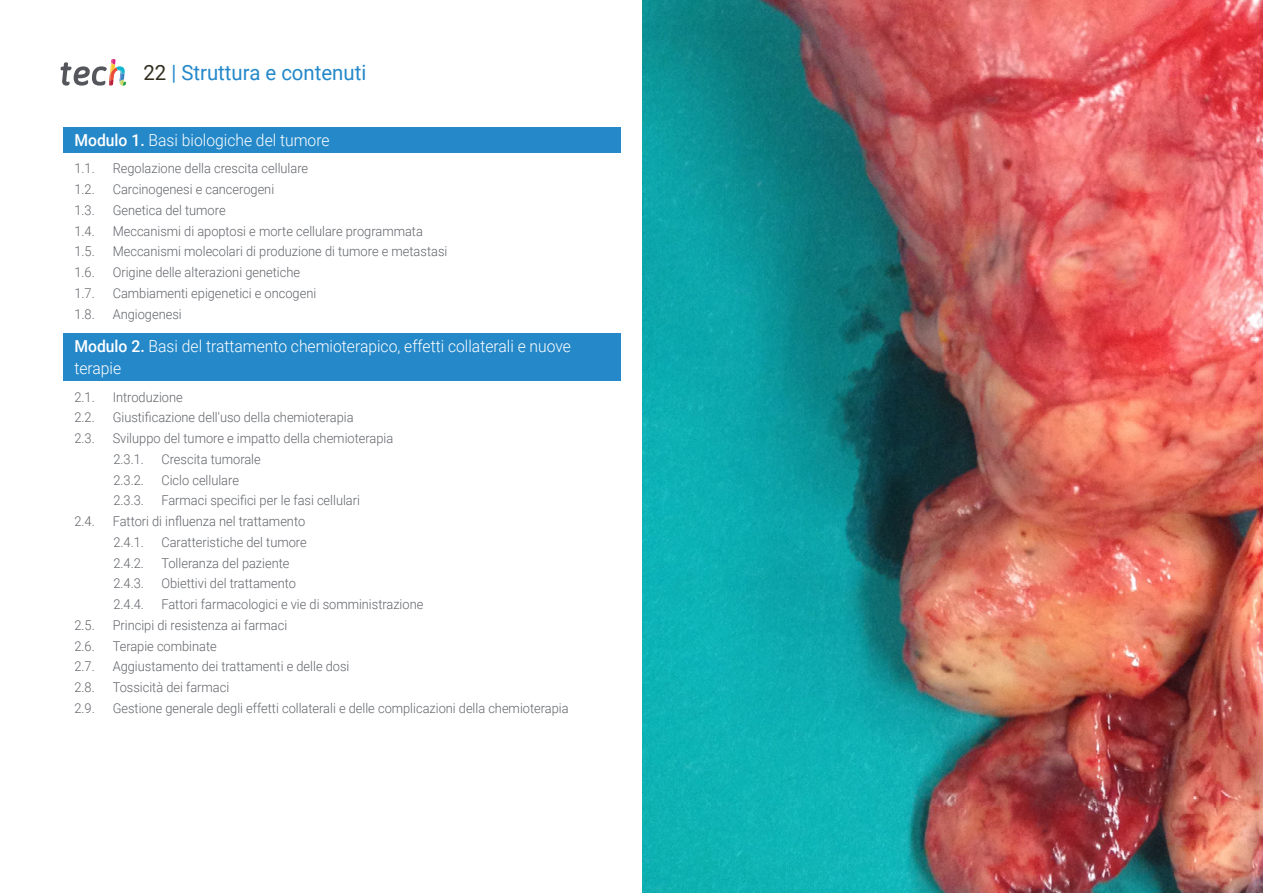
<style>
.page{position:relative;width:1263px;height:893px;background:#fff}
.page>*{position:absolute;margin:0;border:0;box-sizing:border-box;transform-origin:0 0}
.t1{font:21px "Roboto";color:#2488c9}
.t2{font:300 16.5px/22.5px "Roboto";color:#fff;scale:.95 1}
.t3{font:300 13.5px/20.7px "Roboto";color:#61646a;scale:.95 1}
.s1{color:#312e20}
.s2{font-weight:500}
</style>
<div class="page">
<img style="left:642px;top:0;width:621px;height:893px">
<div style="left:63px;top:128px;width:558px;height:25px;background:#2488c9"></div>
<div style="left:63px;top:333px;width:558px;height:48px;background:#2488c9"></div>
<svg style="left:61px;top:59px;width:65px;height:27px"></svg>
<h1 class="t1" style="left:144px;top:57px;width:224px"><span class="s1">22</span> | Struttura e contenuti</h1>
<p class="t2" style="left:74px;top:129px;width:270px"><span class="s2">Modulo 1.</span> Basi biologiche del tumore</p>
<p class="t3" style="left:74px;top:158px;width:23px">1.1.</p>
<p class="t3" style="left:113px;top:158px;width:207px">Regolazione della crescita cellulare</p>
<p class="t3" style="left:74px;top:179px;width:23px">1.2.</p>
<p class="t3" style="left:113px;top:179px;width:172px">Carcinogenesi e cancerogeni</p>
<p class="t3" style="left:74px;top:199px;width:23px">1.3.</p>
<p class="t3" style="left:113px;top:199px;width:120px">Genetica del tumore</p>
<p class="t3" style="left:74px;top:220px;width:23px">1.4.</p>
<p class="t3" style="left:113px;top:220px;width:328px">Meccanismi di apoptosi e morte cellulare programmata</p>
<p class="t3" style="left:74px;top:241px;width:23px">1.5.</p>
<p class="t3" style="left:113px;top:241px;width:354px">Meccanismi molecolari di produzione di tumore e metastasi</p>
<p class="t3" style="left:74px;top:262px;width:23px">1.6.</p>
<p class="t3" style="left:113px;top:262px;width:199px">Origine delle alterazioni genetiche</p>
<p class="t3" style="left:74px;top:282px;width:23px">1.7.</p>
<p class="t3" style="left:113px;top:282px;width:216px">Cambiamenti epigenetici e oncogeni</p>
<p class="t3" style="left:74px;top:303px;width:23px">1.8.</p>
<p class="t3" style="left:113px;top:303px;width:74px">Angiogenesi</p>
<p class="t2" style="left:74px;top:334px;width:524px"><span class="s2">Modulo 2.</span> Basi del trattamento chemioterapico, effetti collaterali e nuove terapie</p>
<p class="t3" style="left:74px;top:386px;width:23px">2.1.</p>
<p class="t3" style="left:113px;top:386px;width:75px">Introduzione</p>
<p class="t3" style="left:74px;top:407px;width:23px">2.2.</p>
<p class="t3" style="left:113px;top:407px;width:255px">Giustificazione dell'uso della chemioterapia</p>
<p class="t3" style="left:74px;top:427px;width:23px">2.3.</p>
<p class="t3" style="left:113px;top:427px;width:297px">Sviluppo del tumore e impatto della chemioterapia<br>2.3.1.</p>
<p class="t3" style="left:161px;top:448px;width:106px">Crescita tumorale</p>
<p class="t3" style="left:113px;top:469px;width:34px">2.3.2.</p>
<p class="t3" style="left:161px;top:469px;width:83px">Ciclo cellulare</p>
<p class="t3" style="left:113px;top:490px;width:34px">2.3.3.</p>
<p class="t3" style="left:161px;top:490px;width:210px">Farmaci specifici per le fasi cellulari</p>
<p class="t3" style="left:74px;top:510px;width:23px">2.4.</p>
<p class="t3" style="left:113px;top:510px;width:204px">Fattori di influenza nel trattamento<br>2.4.1.</p>
<p class="t3" style="left:161px;top:531px;width:154px">Caratteristiche del tumore</p>
<p class="t3" style="left:113px;top:552px;width:34px">2.4.2.</p>
<p class="t3" style="left:161px;top:552px;width:136px">Tolleranza del paziente</p>
<p class="t3" style="left:113px;top:573px;width:34px">2.4.3.</p>
<p class="t3" style="left:161px;top:573px;width:143px">Obiettivi del trattamento</p>
<p class="t3" style="left:113px;top:593px;width:34px">2.4.4.</p>
<p class="t3" style="left:161px;top:593px;width:277px">Fattori farmacologici e vie di somministrazione</p>
<p class="t3" style="left:74px;top:614px;width:23px">2.5.</p>
<p class="t3" style="left:113px;top:614px;width:185px">Principi di resistenza ai farmaci</p>
<p class="t3" style="left:74px;top:635px;width:23px">2.6.</p>
<p class="t3" style="left:113px;top:635px;width:111px">Terapie combinate</p>
<p class="t3" style="left:74px;top:656px;width:23px">2.7.</p>
<p class="t3" style="left:113px;top:656px;width:251px">Aggiustamento dei trattamenti e delle dosi</p>
<p class="t3" style="left:74px;top:676px;width:23px">2.8.</p>
<p class="t3" style="left:113px;top:676px;width:124px">Tossicità dei farmaci</p>
<p class="t3" style="left:74px;top:697px;width:23px">2.9.</p>
<p class="t3" style="left:113px;top:697px;width:481px">Gestione generale degli effetti collaterali e delle complicazioni della chemioterapia</p>
</div>
